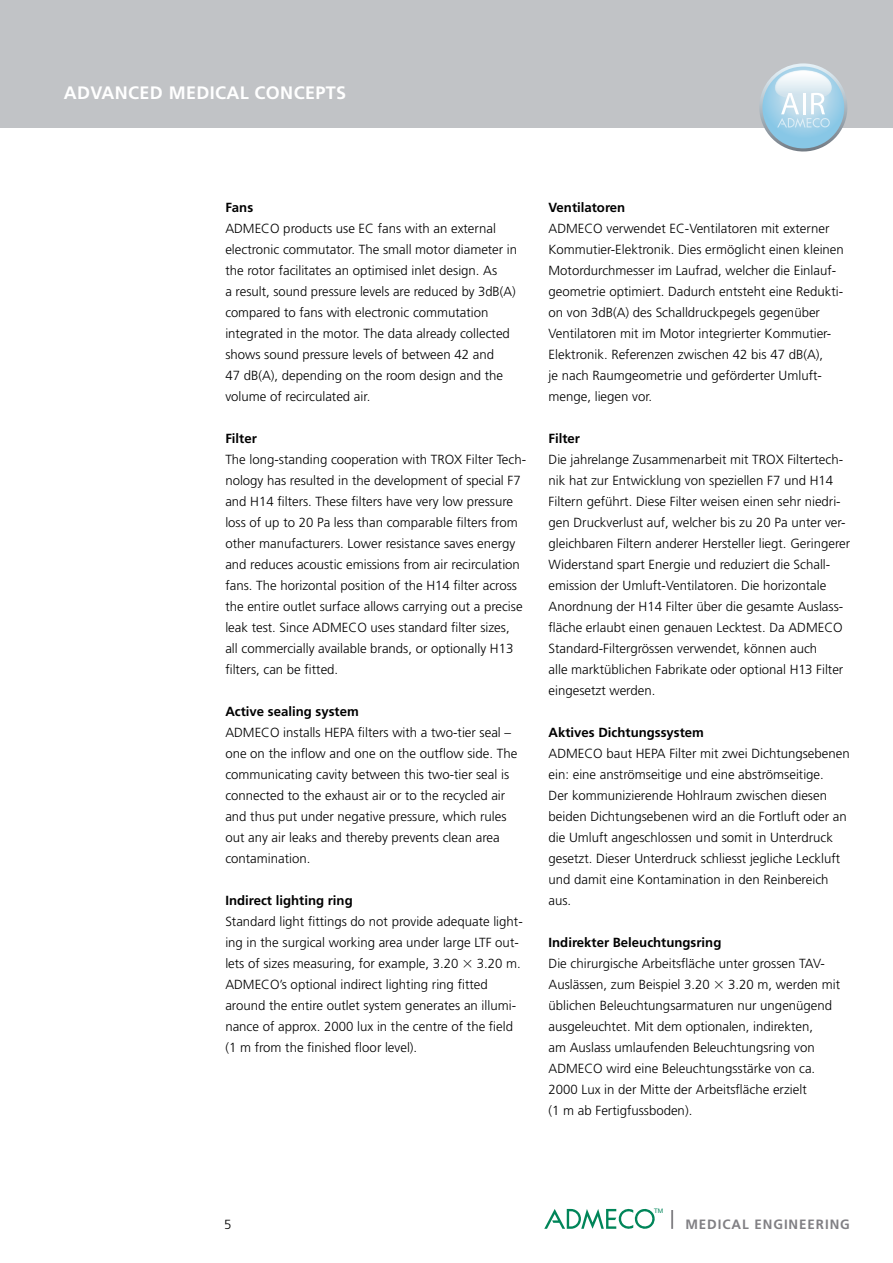
<style>
.page{position:relative;width:893px;height:1263px;background:#fff}
.page>*{position:absolute;margin:0;border:0;box-sizing:border-box;transform-origin:0 0}
.t1{font:700 18px "Frutiger LT Pro";letter-spacing:.02em;color:#fff}
.t2{font:700 13.5px "Frutiger LT Pro";letter-spacing:.07em;color:#818084}
.t3{font:300 13.2px/21px "Frutiger LT Pro";color:#000}
.t4{font:700 13.2px "Frutiger LT Pro";color:#000}
.t5{font:6.15px "Helvetica Neue LT Pro";color:#00855a}
</style>
<div class="page">
<svg style="left:544px;top:1208px;width:111px;height:21px"></svg>
<svg style="left:671px;top:1210px;width:2px;height:19px"></svg>
<div style="left:0;top:0;width:893px;height:128px;background:#c1c3c6"></div>
<svg style="left:759px;top:63px;width:88px;height:89px"></svg>
<h1 class="t1" style="left:64px;top:82px;width:282px">Advanced medical concepts</h1>
<p class="t4" style="left:225px;top:199px;width:29px">Fans</p>
<p class="t3" style="left:225px;top:218px;width:293px">ADMECO products use EC fans with an external electronic commutator. The small motor diameter in the rotor facilitates an optimised inlet design. As<br>a result, sound pressure levels are reduced by 3dB(A) compared to fans with electronic commutation integrated in the motor. The data already collected shows sound pressure levels of between 42 and<br>47 dB(A), depending on the room design and the volume of recirculated air.</p>
<p class="t4" style="left:225px;top:430px;width:33px">Filter</p>
<p class="t3" style="left:225px;top:449px;width:302px">The long-standing cooperation with Trox Filter Tech&shy;nology has resulted in the development of special F7 and H14 filters. These filters have very low pressure loss of up to 20 Pa less than comparable filters from other manufacturers. Lower resistance saves energy and reduces acoustic emissions from air recirculation fans. The horizontal position of the H14 filter across the entire outlet surface allows carrying out a precise leak test. Since ADMECO uses standard filter sizes,<br>all commercially available brands, or optionally H13 filters, can be fitted.</p>
<p class="t4" style="left:225px;top:703px;width:135px">Active sealing system</p>
<p class="t3" style="left:225px;top:722px;width:294px">ADMECO installs HEPA filters with a two-tier seal – one on the inflow and one on the outflow side. The communicating cavity between this two-tier seal is connected to the exhaust air or to the recycled air and thus put under negative pressure, which rules out any air leaks and thereby prevents clean area contamination.</p>
<p class="t4" style="left:225px;top:892px;width:129px">Indirect lighting ring</p>
<p class="t3" style="left:225px;top:911px;width:299px">Standard light fittings do not provide adequate light&shy;ing in the surgical working area under large LTF out&shy;lets of sizes measuring, for example, 3.20</p>
<p class="t3" style="left:225px;top:953px;width:297px;text-indent:252px">3.20 m.<br>ADMECO’s optional indirect lighting ring fitted around the entire outlet system generates an illumi&shy;nance of approx. 2000 lux in the centre of the field (1 m from the finished floor level).</p>
<p class="t4" style="left:549px;top:199px;width:78px">Ventilatoren</p>
<p class="t3" style="left:549px;top:218px;width:297px">ADMECO verwendet EC-Ventilatoren mit externer Kommutier-Elektronik. Dies ermöglicht einen kleinen Motordurchmesser im Laufrad, welcher die Einlauf&shy;geometrie optimiert. Dadurch entsteht eine Redukti&shy;on von 3dB(A) des Schalldruckpegels gegenüber Ventilatoren mit im Motor integrierter Kommutier-Elektronik. Referenzen zwischen 42 bis 47 dB(A),<br>je nach Raumgeometrie und geförderter Umluft&shy;menge, liegen vor.</p>
<p class="t4" style="left:549px;top:430px;width:33px">Filter</p>
<p class="t3" style="left:549px;top:449px;width:303px">Die jahrelange Zusammenarbeit mit Trox Filtertech&shy;nik hat zur Entwicklung von speziellen F7 und H14<br>Filtern geführt. Diese Filter weisen einen sehr niedri&shy;gen Druckverlust auf, welcher bis zu 20 Pa unter ver&shy;gleichbaren Filtern anderer Hersteller liegt. Geringerer Widerstand spart Energie und reduziert die Schall&shy;emission der Umluft-Ventilatoren. Die horizontale Anordnung der H14 Filter über die gesamte Auslass&shy;fläche erlaubt einen genauen Lecktest. Da ADMECO Standard-Filtergrössen verwendet, können auch<br>alle marktüblichen Fabrikate oder optional H13 Filter eingesetzt werden.</p>
<p class="t4" style="left:549px;top:724px;width:157px">Aktives Dichtungssystem</p>
<p class="t3" style="left:549px;top:743px;width:303px">ADMECO baut HEPA Filter mit zwei Dichtungsebenen ein: eine anströmseitige und eine abströmseitige.<br>Der kommunizierende Hohlraum zwischen diesen beiden Dichtungsebenen wird an die Fortluft oder an die Umluft angeschlossen und somit in Unterdruck gesetzt. Dieser Unterdruck schliesst jegliche Leckluft und damit eine Kontamination in den Reinbereich aus.</p>
<p class="t4" style="left:549px;top:934px;width:174px">Indirekter Beleuchtungsring</p>
<p class="t3" style="left:549px;top:953px;width:278px">Die chirurgische Arbeitsfläche unter grossen TAV-<br>Auslässen, zum Beispiel 3.20</p>
<p class="t3" style="left:549px;top:974px;width:293px;text-indent:180px">3.20 m, werden mit üblichen Beleuchtungsarmaturen nur ungenügend ausgeleuchtet. Mit dem optionalen, indirekten,<br>am Auslass umlaufenden Beleuchtungsring von ADMECO wird eine Beleuchtungsstärke von ca.<br>2000 Lux in der Mitte der Arbeitsfläche erzielt<br>(1 m ab Fertigfussboden).</p>
<p class="t5" style="left:654px;top:1207px;width:10px">TM</p>
<p class="t3" style="left:224px;top:1213px;width:9px">5</p>
<p class="t2" style="left:685px;top:1216px;width:166px">medical engineering</p>
</div>
